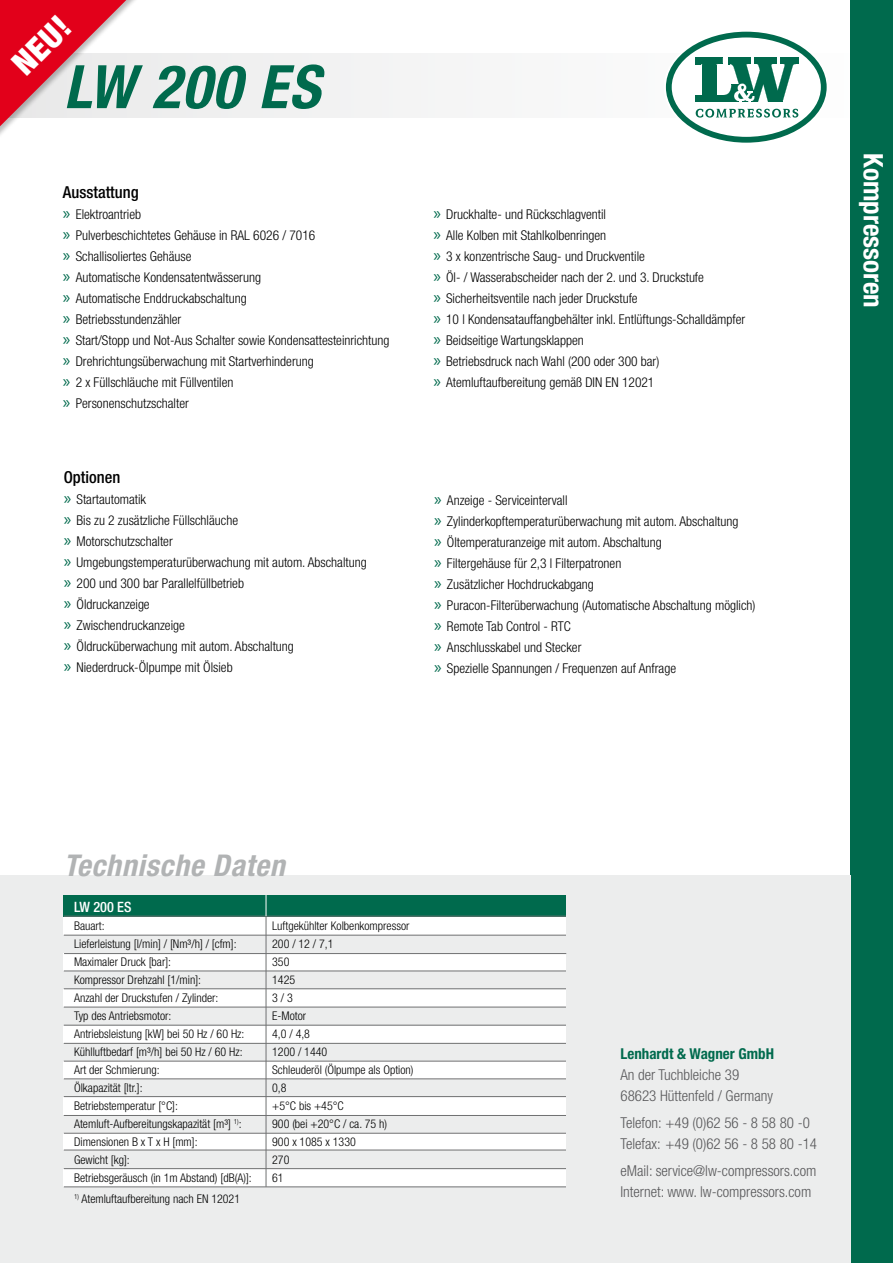
<style>
.page{position:relative;width:893px;height:1263px;background:#fff}
.page>*{position:absolute;margin:0;border:0;box-sizing:border-box;transform-origin:0 0}
.t1{font:italic 700 condensed 60px "Helvetica Neue";letter-spacing:.025em;color:#006a4d}
.t2{font:900 condensed 33px "Helvetica Neue";color:#fff}
.t3{font:italic 700 condensed 30px "Helvetica Neue";letter-spacing:.025em;color:#b1b3b4}
.t4{font:700 condensed 27px "Helvetica Neue";color:#fff}
.t5{font:500 condensed 16.5px "Helvetica Neue";color:#000}
.t6{font:300 condensed 15px/21px "Helvetica Neue";color:#58585a}
.t7{font:700 condensed 15px "Helvetica Neue";color:#006a4d}
.t8{font:500 condensed 14.25px "Helvetica Neue";color:#fff}
.t9{font:300 condensed 13.5px/21px "Helvetica Neue";color:#000}
.t10{font:300 condensed 12px/18px "Helvetica Neue";color:#000}
.s1{font-family:"Myriad Pro";font-weight:400;font-stretch:normal;font-size:18px;color:#006a4d}
</style>
<div class="page">
<div style="left:0;top:54px;width:893px;height:64px;background:#f4f4f5"></div>
<svg style="left:664px;top:30px;width:164px;height:114px"></svg>
<svg style="left:669px;top:35px;width:155px;height:105px;fill:#fff"></svg>
<div style="left:666px;top:32px;width:161px;height:111px;border:6px solid #006a4d;border-radius:50%"></div>
<svg style="left:695px;top:58px;width:104px;height:45px"></svg>
<svg style="left:696px;top:109px;width:102px;height:9px"></svg>
<div style="left:850px;top:0;width:43px;height:1263px;background:#006a4d"></div>
<div style="left:0;top:876px;width:850px;height:387px;background:#eceded"></div>
<div style="left:64px;top:916px;width:502px;height:278px;background:#fff"></div>
<div style="left:64px;top:1187px;width:502px;height:18px;background:#eceded"></div>
<div style="left:64px;top:1150px;width:502px;height:19px;background:#eceded"></div>
<div style="left:64px;top:1115px;width:502px;height:18px;background:#eceded"></div>
<div style="left:64px;top:1079px;width:502px;height:18px;background:#eceded"></div>
<div style="left:64px;top:1043px;width:502px;height:18px;background:#eceded"></div>
<div style="left:64px;top:1007px;width:502px;height:18px;background:#eceded"></div>
<div style="left:64px;top:971px;width:502px;height:18px;background:#eceded"></div>
<hr style="left:64px;top:971px;width:502px;height:1px;background:#707172">
<hr style="left:64px;top:988px;width:502px;height:1px;background:#707172">
<hr style="left:64px;top:1007px;width:502px;height:1px;background:#707172">
<hr style="left:64px;top:1025px;width:502px;height:1px;background:#707172">
<hr style="left:64px;top:1043px;width:502px;height:1px;background:#707172">
<hr style="left:64px;top:1061px;width:502px;height:1px;background:#707172">
<hr style="left:64px;top:1078px;width:502px;height:1px;background:#707172">
<hr style="left:64px;top:1096px;width:502px;height:1px;background:#707172">
<hr style="left:64px;top:1115px;width:502px;height:1px;background:#707172">
<hr style="left:64px;top:1133px;width:502px;height:1px;background:#707172">
<hr style="left:64px;top:1186px;width:502px;height:1px;background:#707172">
<hr style="left:64px;top:1150px;width:502px;height:1px;background:#707172">
<hr style="left:64px;top:1168px;width:502px;height:1px;background:#707172">
<div style="left:64px;top:895px;width:502px;height:21px;background:#006a4d"></div>
<div style="left:64px;top:935px;width:502px;height:18px;background:#eceded"></div>
<hr style="left:64px;top:953px;width:502px;height:1px;background:#707172">
<hr style="left:64px;top:935px;width:502px;height:1px;background:#707172">
<hr style="left:64px;top:916px;width:502px;height:1px;background:#707172">
<svg style="left:266px;top:895px;width:1px;height:21px"></svg>
<hr style="left:266px;top:916px;width:1px;height:271px;background:#707172">
<div style="left:0;top:0;width:152px;height:227px;background:#000;opacity:.27"></div>
<svg style="left:0;top:0;width:146px;height:221px"></svg>
<h2 class="t2" style="left:3px;top:55px;width:69px;rotate:-45deg">NEU!</h2>
<h1 class="t1" style="left:64px;top:50px;width:258px">LW 200 ES</h1>
<p class="t5" style="left:63px;top:182px;width:77px">Ausstattung</p>
<p class="t9" style="left:63px;top:204px;width:328px"><span class="s1">»</span> Elektroantrieb<br><span class="s1">»</span> Pulverbeschichtetes Gehäuse in RAL 6026 / 7016<br><span class="s1">»</span> Schallisoliertes Gehäuse<br><span class="s1">»</span> Automatische Kondensatentwässerung<br><span class="s1">»</span> Automatische Enddruckabschaltung<br><span class="s1">»</span> Betriebsstundenzähler<br><span class="s1">»</span> Start/Stopp und Not-Aus Schalter sowie Kondensattesteinrichtung <span class="s1">»</span> Drehrichtungsüberwachung mit Startverhinderung<br><span class="s1">»</span> 2 x Füllschläuche mit Füllventilen<br><span class="s1">»</span> Personenschutzschalter</p>
<p class="t9" style="left:433px;top:204px;width:313px"><span class="s1">»</span> Druckhalte- und Rückschlagventil<br><span class="s1">»</span> Alle Kolben mit Stahlkolbenringen<br><span class="s1">»</span> 3 x konzentrische Saug- und Druckventile<br><span class="s1">»</span> Öl- / Wasserabscheider nach der 2. und 3. Druckstufe<br><span class="s1">»</span> Sicherheitsventile nach jeder Druckstufe<br><span class="s1">»</span> 10 l Kondensatauffangbehälter inkl. Entlüftungs-Schalldämpfer <span class="s1">»</span> Beidseitige Wartungsklappen<br><span class="s1">»</span> Betriebsdruck nach Wahl (200 oder 300 bar)<br><span class="s1">»</span> Atemluftaufbereitung gemäß DIN EN 12021</p>
<p class="t5" style="left:64px;top:468px;width:58px">Optionen</p>
<p class="t9" style="left:64px;top:489px;width:304px"><span class="s1">»</span> Startautomatik<br><span class="s1">»</span> Bis zu 2 zusätzliche Füllschläuche<br><span class="s1">»</span> Motorschutzschalter<br><span class="s1">»</span> Umgebungstemperaturüberwachung mit autom. Abschaltung <span class="s1">»</span> 200 und 300 bar Parallelfüllbetrieb<br><span class="s1">»</span> Öldruckanzeige<br><span class="s1">»</span> Zwischendruckanzeige<br><span class="s1">»</span> Öldrucküberwachung mit autom. Abschaltung<br><span class="s1">»</span> Niederdruck-Ölpumpe mit Ölsieb</p>
<p class="t9" style="left:434px;top:489px;width:323px"><span class="s1">»</span> Anzeige - Serviceintervall<br><span class="s1">»</span> Zylinderkopftemperaturüberwachung mit autom. Abschaltung<br><span class="s1">»</span> Öltemperaturanzeige mit autom. Abschaltung<br><span class="s1">»</span> Filtergehäuse für 2,3 l Filterpatronen<br><span class="s1">»</span> Zusätzlicher Hochdruckabgang<br><span class="s1">»</span> Puracon-Filterüberwachung (Automatische Abschaltung möglich) <span class="s1">»</span> Remote Tab Control - RTC<br><span class="s1">»</span> Anschlusskabel und Stecker<br><span class="s1">»</span> Spezielle Spannungen / Frequenzen auf Anfrage</p>
<h3 class="t4" style="left:890px;top:153px;width:156px;rotate:90deg">Kompressoren</h3>
<h3 class="t3" style="left:64px;top:847px;width:223px">Technische Daten</h3>
<p class="t8" style="left:74px;top:898px;width:59px">LW 200 ES</p>
<p class="t10" style="left:74px;top:916px;width:179px">Bauart:<br>Lieferleistung [l/min] / [Nm³/h] / [cfm]:<br>Maximaler Druck [bar]:<br>Kompressor Drehzahl [1/min]:<br>Anzahl der Druckstufen / Zylinder:<br>Typ des Antriebsmotor:<br>Antriebsleistung [kW] bei 50 Hz / 60 Hz:<br>Kühlluftbedarf [m³/h] bei 50 Hz / 60 Hz:<br>Art der Schmierung:<br>Ölkapazität [ltr.]:<br>Betriebstemperatur [°C]:<br>Atemluft-Aufbereitungskapazität [m³] <sup>1)</sup>:<br>Dimensionen B x T x H [mm]:<br>Gewicht [kg]:<br>Betriebsgeräusch (in 1m Abstand) [dB(A)]:</p>
<p class="t10" style="left:74px;top:1189px;width:168px"><sup>1)</sup> Atemluftaufbereitung nach EN 12021</p>
<p class="t10" style="left:272px;top:917px;width:143px">Luftgekühlter Kolbenkompressor<br>200 / 12 / 7,1<br>350<br>1425<br>3 / 3<br>E-Motor<br>4,0 / 4,8<br>1200 / 1440<br>Schleuderöl (Ölpumpe als Option)<br>0,8<br>+5°C bis +45°C<br>900 (bei +20°C / ca. 75 h)<br>900 x 1085 x 1330<br>270<br>61</p>
<p class="t7" style="left:620px;top:1044px;width:155px">Lenhardt &amp; Wagner GmbH</p>
<p class="t6" style="left:620px;top:1064px;width:154px">An der Tuchbleiche 39<br>68623 Hüttenfeld / Germany</p>
<p class="t6" style="left:620px;top:1112px;width:198px">Telefon: +49 (0)62 56 - 8 58 80 -0<br>Telefax: +49 (0)62 56 - 8 58 80 -14</p>
<p class="t6" style="left:620px;top:1160px;width:197px">eMail: service@lw-compressors.com<br>Internet: www. lw-compressors.com</p>
</div>
